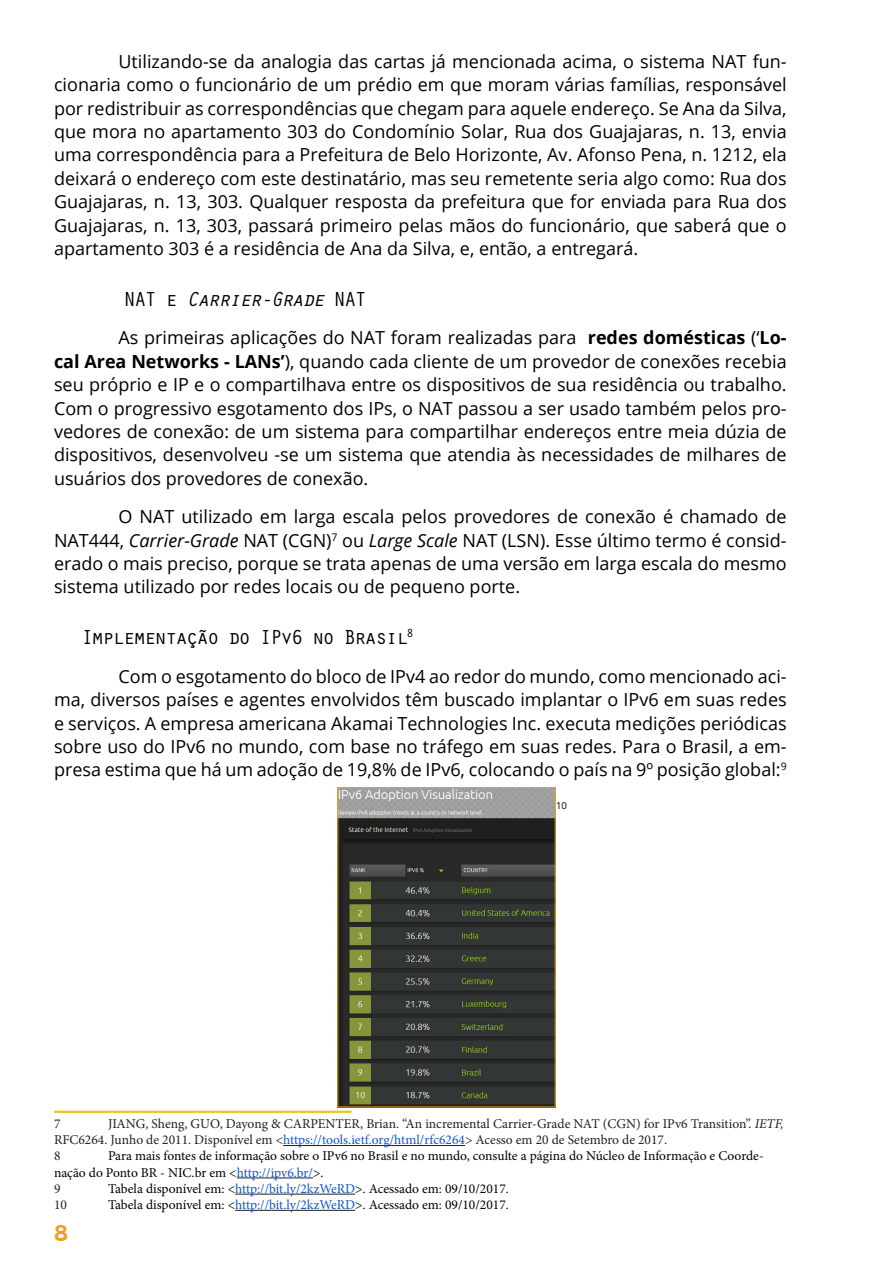
<style>
.page{position:relative;width:893px;height:1263px;background:#fff}
.page>*{position:absolute;margin:0;border:0;box-sizing:border-box;transform-origin:0 0}
.t1{font:600 22.5px "Montserrat";color:#f29d21}
.Subtitulo{font:21px "Orator Std";letter-spacing:-.1em;color:#000}
.Subtitulo-2{font:italic 21px "Orator Std";letter-spacing:-.1em;color:#000}
.Paragrafo{font:18px/23.4px "Open Sans";color:#000;text-align:justify}
.rodape_policy{font:13.5px/16.2px "Minion Pro";color:#000}
.rodape_policy-2{font:13.5px/16.2px "Minion Pro";color:#231f20}
.t2{font:9.6px "Open Sans";color:#000}
.s1{font-style:normal}
.s2{font-weight:700}
.s3{font-style:italic}
.s4{color:#15c}
</style>
<div class="page">
<hr style="left:54px;top:1111px;width:298px;height:2px;background:#f0c419">
<hr style="left:283px;top:1145px;width:182px;height:1px;background:#231f20">
<hr style="left:237px;top:1177px;width:76px;height:1px;background:#231f20">
<hr style="left:235px;top:1194px;width:120px;height:1px;background:#231f20">
<hr style="left:235px;top:1210px;width:120px;height:1px;background:#231f20">
<img style="left:339px;top:789px;width:215px;height:316px">
<div style="left:337px;top:787px;width:219px;height:320px;border:1px solid #f29d21"></div>
<p class="Paragrafo" style="left:54px;top:49px;width:734px;text-indent:64px">Utilizando-se da analogia das cartas já mencionada acima, o sistema NAT fun&shy;cionaria como o funcionário de um prédio em que moram várias famílias, responsável por redistribuir as correspondências que chegam para aquele endereço. Se Ana da Silva, que mora no apartamento 303 do Condomínio Solar, Rua dos Guajajaras, n. 13, envia uma correspondência para a Prefeitura de Belo Horizonte, Av. Afonso Pena, n. 1212, ela deixará o endereço com este destinatário, mas seu remetente seria algo como: Rua dos Guajajaras, n. 13, 303. Qualquer resposta da prefeitura que for enviada para Rua dos Guajajaras, n. 13, 303, passará primeiro pelas mãos do funcionário, que saberá que o apartamento 303 é a residência de Ana da Silva, e, então, a entregará.</p>
<p class="Subtitulo-2" style="left:124px;top:284px;width:245px"><span class="s1">NAT e</span> Carrier-Grade <span class="s1">NAT</span></p>
<p class="Paragrafo" style="left:54px;top:326px;width:734px;text-indent:64px">As primeiras aplicações do NAT foram realizadas para <span class="s2">redes domésticas</span> (‘<span class="s2">Lo&shy;cal Area Networks - LANs’</span>), quando cada cliente de um provedor de conexões recebia seu próprio e IP e o compartilhava entre os dispositivos de sua residência ou trabalho.<br>Com o progressivo esgotamento dos IPs, o NAT passou a ser usado também pelos pro&shy;vedores de conexão: de um sistema para compartilhar endereços entre meia dúzia de dispositivos, desenvolveu -se um sistema que atendia às necessidades de milhares de usuários dos provedores de conexão.</p>
<p class="Paragrafo" style="left:54px;top:504px;width:734px;text-indent:64px">O NAT utilizado em larga escala pelos provedores de conexão é chamado de NAT444, <span class="s3">Carrier-Grade</span> NAT (CGN)<sup>7</sup> ou <span class="s3">Large Scale</span> NAT (LSN). Esse último termo é consid&shy;erado o mais preciso, porque se trata apenas de uma versão em larga escala do mesmo sistema utilizado por redes locais ou de pequeno porte.</p>
<p class="Subtitulo" style="left:81px;top:622px;width:334px">Implementação do IPv6 no Brasil<sup>8</sup></p>
<p class="Paragrafo" style="left:54px;top:664px;width:734px;text-indent:64px">Com o esgotamento do bloco de IPv4 ao redor do mundo, como mencionado aci&shy;ma, diversos países e agentes envolvidos têm buscado implantar o IPv6 em suas redes e serviços. A empresa americana Akamai Technologies Inc. executa medições periódicas sobre uso do IPv6 no mundo, com base no tráfego em suas redes. Para o Brasil, a em&shy;presa estima que há um adoção de 19,8% de IPv6, colocando o país na 9º posição global:<sup>9</sup></p>
<p class="t2" style="left:556px;top:799px;width:13px">10</p>
<p class="rodape_policy-2" style="left:54px;top:1115px;width:731px;text-indent:54px">JIANG, Sheng, GUO, Dayong &amp; CARPENTER, Brian. “An incremental Carrier-Grade NAT (CGN) for IPv6 Transition”. <span class="s3">IETF,<br></span>RFC6264. Junho de 2011. Disponível em &lt;<span class="s4">https://tools.ietf.org/html/rfc6264</span>&gt; Acesso em 20 de Setembro de 2017.</p>
<p class="rodape_policy-2" style="left:54px;top:1148px;width:8px">8</p>
<p class="rodape_policy-2" style="left:54px;top:1115px;width:8px">7</p>
<p class="rodape_policy" style="left:54px;top:1148px;width:711px;text-indent:54px">Para mais fontes de informação sobre o IPv6 no Brasil e no mundo, consulte a página do Núcleo de Informação e Coorde&shy;nação do Ponto BR - NIC.br em &lt;<span class="s4">http://ipv6.br/</span>&gt;.</p>
<p class="rodape_policy-2" style="left:54px;top:1180px;width:8px">9</p>
<p class="rodape_policy" style="left:108px;top:1180px;width:402px">Tabela disponível em: &lt;<span class="s4">http://bit.ly/2kzWeRD</span>&gt;. Acessado em: 09/10/2017.</p>
<p class="rodape_policy-2" style="left:54px;top:1196px;width:14px">10</p>
<p class="rodape_policy" style="left:108px;top:1196px;width:402px">Tabela disponível em: &lt;<span class="s4">http://bit.ly/2kzWeRD</span>&gt;. Acessado em: 09/10/2017.</p>
<p class="t1" style="left:54px;top:1215px;width:16px">8</p>
</div>
